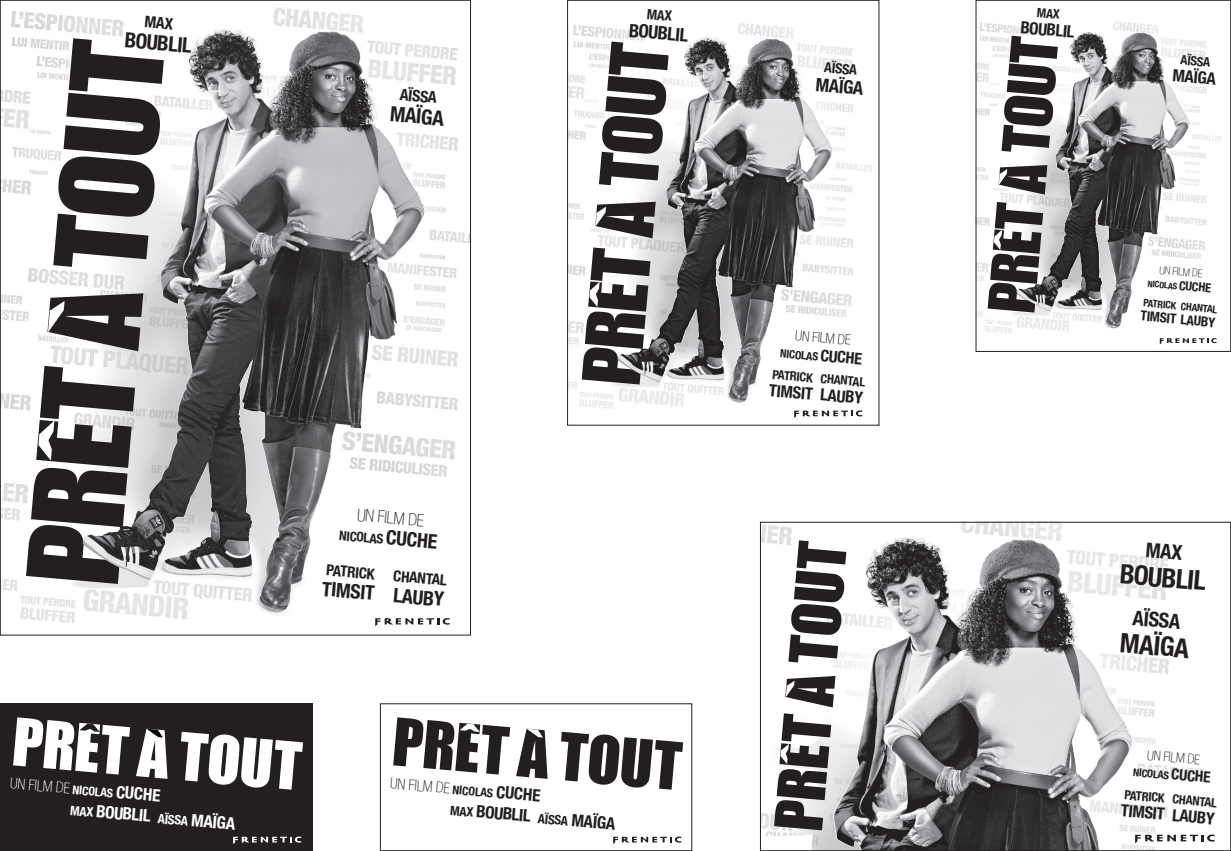
<style>
.page{position:relative;width:1231px;height:851px;background:#fff}
.page>*{position:absolute;margin:0;border:0;box-sizing:border-box;transform-origin:0 0}
.t1{font:60.8px "Impact";color:#231f20}
.t2{font:60.8px "Impact";color:#fff}
.t3{font:700 condensed 27px "Helvetica Neue";color:#231f20}
.t4{font:700 condensed 21px "Helvetica Neue";color:#231f20}
.t5{font:700 condensed 20.6px "Helvetica Neue";color:#231f20}
.t6{font:700 condensed 20px "Helvetica Neue";color:#231f20}
.t7{font:700 condensed 18.6px "Helvetica Neue";color:#231f20}
.t8{font:100 condensed 17.2px "Helvetica Neue";color:#231f20}
.t9{font:700 condensed 17px "Helvetica Neue";color:#fff}
.t10{font:700 condensed 17px "Helvetica Neue";color:#231f20}
.t11{font:700 condensed 16.8px "Helvetica Neue";color:#231f20}
.t12{font:700 condensed 16.6px "Helvetica Neue";color:#231f20}
.t13{font:700 condensed 16px "Helvetica Neue";color:#231f20}
.t14{font:700 condensed 15.2px "Helvetica Neue";color:#231f20}
.t15{font:100 condensed 15px "Helvetica Neue";color:#fff}
.t16{font:100 condensed 15px "Helvetica Neue";color:#231f20}
.t17{font:100 condensed 14.2px "Helvetica Neue";color:#231f20}
.t18{font:700 condensed 14.2px "Helvetica Neue";color:#231f20}
.t19{font:700 condensed 13.6px "Helvetica Neue";color:#231f20}
.t20{font:700 condensed 13.4px "Helvetica Neue";color:#231f20}
.t21{font:100 condensed 13.4px "Helvetica Neue";color:#231f20}
.t22{font:700 condensed 13px "Helvetica Neue";color:#fff}
.t23{font:700 condensed 13px "Helvetica Neue";color:#231f20}
.t24{font:700 condensed 12.8px "Helvetica Neue";color:#231f20}
.t25{font:700 condensed 12.6px "Helvetica Neue";color:#231f20}
.t26{font:700 condensed 11.4px "Helvetica Neue";color:#231f20}
.t27{font:100 condensed 11px "Helvetica Neue";color:#231f20}
.t28{font:700 condensed 10.8px "Helvetica Neue";color:#231f20}
.t29{font:700 condensed 10.4px "Helvetica Neue";color:#231f20}
.t30{font:700 condensed 8.8px "Helvetica Neue";color:#231f20}
.s1{font-size:20px}
.s2{font-weight:700;font-size:12px}
.s3{font-weight:700;font-size:17px}
.s4{font-size:13px}
.s5{font-size:17px}
.s6{font-size:16.2px}
.s7{font-size:12.6px}
.s8{font-size:15.4px}
</style>
<div class="page">
<div style="left:0;top:703px;width:312px;height:147px;background:#231f20"></div>
<img style="left:762px;top:524px;width:453px;height:318px">
<img style="left:773px;top:537px;width:420px;height:311px">
<img style="left:975px;top:23px;width:37px;height:329px">
<img style="left:1012px;top:21px;width:218px;height:331px">
<img style="left:2px;top:11px;width:16px;height:580px">
<img style="left:173px;top:8px;width:296px;height:617px">
<img style="left:18px;top:11px;width:155px;height:612px">
<svg style="left:233px;top:836px;width:68px;height:7px"></svg>
<svg style="left:613px;top:836px;width:68px;height:7px"></svg>
<img style="left:569px;top:25px;width:303px;height:392px">
<img style="left:609px;top:23px;width:239px;height:394px">
<img style="left:576px;top:27px;width:98px;height:387px">
<svg style="left:794px;top:410px;width:68px;height:8px"></svg>
<svg style="left:375px;top:618px;width:74px;height:8px"></svg>
<img style="left:983px;top:21px;width:79px;height:315px">
<svg style="left:1159px;top:338px;width:57px;height:6px"></svg>
<svg style="left:1134px;top:834px;width:80px;height:9px"></svg>
<svg style="left:780px;top:743px;width:8px;height:20px"></svg>
<svg style="left:785px;top:680px;width:9px;height:17px"></svg>
<svg style="left:147px;top:729px;width:16px;height:8px"></svg>
<div style="left:760px;top:522px;width:470px;height:328px;border:1px solid #231f20"></div>
<div style="left:567px;top:0;width:312px;height:425px;border:1px solid #231f20"></div>
<svg style="left:145px;top:16px;width:28px;height:13px"></svg>
<svg style="left:1145px;top:542px;width:37px;height:18px"></svg>
<h3 class="t4" style="left:126px;top:27px;width:69px;rotate:5deg">Boub lil</h3>
<p class="t13" style="left:400px;top:84px;width:39px;rotate:5deg">Aïssa</p>
<h3 class="t4" style="left:391px;top:101px;width:56px;rotate:5deg">Maïga</h3>
<h3 class="t7" style="left:630px;top:19px;width:61px;rotate:5deg">Boub lil</h3>
<p class="t18" style="left:825px;top:59px;width:34px;rotate:5deg">Aïssa</p>
<h3 class="t7" style="left:816px;top:73px;width:49px;rotate:5deg">Maïga</h3>
<h3 class="t8" style="left:358px;top:505px;width:68px;rotate:5deg">Un film de</h3>
<p class="t20" style="left:340px;top:527px;width:100px;rotate:5deg">Nicolas <span class="s1">Cuc he</span></p>
<p class="t14" style="left:327px;top:560px;width:50px;rotate:5deg">Patrick</p>
<h3 class="t6" style="left:323px;top:576px;width:40px;rotate:5deg">TI MSIT</h3>
<p class="t14" style="left:394px;top:566px;width:55px;rotate:5deg">Chantal</p>
<h3 class="t6" style="left:394px;top:582px;width:52px;rotate:5deg">LA UBY</h3>
<h1 class="t2" style="left:17px;top:694px;width:291px;rotate:5deg">PRET A TOUT</h1>
<h1 class="t1" style="left:397px;top:694px;width:291px;rotate:5deg">PRET A TOUT</h1>
<p class="t15" style="left:11px;top:774px;width:152px;rotate:5deg">Un film de <span class="s2">Nicolas</span> <span class="s3">Cuc he</span></p>
<p class="t16" style="left:391px;top:774px;width:152px;rotate:5deg">Un film de <span class="s2">Nicolas</span> <span class="s3">Cuc he</span></p>
<h3 class="t9" style="left:71px;top:798px;width:82px;rotate:5deg"><span class="s4">Max</span> Boub lil</h3>
<h3 class="t10" style="left:451px;top:798px;width:82px;rotate:5deg"><span class="s4">Max</span> Boub lil</h3>
<p class="t22" style="left:159px;top:810px;width:79px;rotate:5deg">Aïssa <span class="s5">Maïga</span></p>
<p class="t23" style="left:538px;top:810px;width:79px;rotate:5deg">Aïssa <span class="s5">Maïga</span></p>
<p class="t17" style="left:796px;top:327px;width:57px;rotate:5deg">Un film de</p>
<p class="t26" style="left:780px;top:346px;width:83px;rotate:5deg">Nicolas <span class="s6">Cuc he</span></p>
<p class="t25" style="left:773px;top:366px;width:42px;rotate:5deg">Patrick</p>
<h3 class="t11" style="left:769px;top:380px;width:34px;rotate:5deg">TI MSIT</h3>
<p class="t25" style="left:821px;top:370px;width:46px;rotate:5deg">Chantal</p>
<h3 class="t11" style="left:821px;top:384px;width:44px;rotate:5deg">LA UBY</h3>
<h1 class="t1" style="left:751px;top:826px;width:291px;rotate:-85deg">PRET A TOUT</h1>
<h3 class="t11" style="left:1021px;top:17px;width:56px;rotate:5deg">Boub lil</h3>
<p class="t24" style="left:1180px;top:52px;width:31px;rotate:5deg">Aïssa</p>
<h3 class="t11" style="left:1173px;top:65px;width:45px;rotate:5deg">Maïga</h3>
<p class="t27" style="left:1159px;top:263px;width:45px;rotate:5deg">Un film de</p>
<p class="t30" style="left:1148px;top:278px;width:65px;rotate:5deg">Nicolas <span class="s7">Cuc he</span></p>
<p class="t19" style="left:1141px;top:307px;width:28px;rotate:5deg">TI MSIT</p>
<p class="t29" style="left:1143px;top:296px;width:76px;rotate:5deg">Patrick Chantal</p>
<p class="t19" style="left:1181px;top:311px;width:36px;rotate:5deg">LA UBY</p>
<h2 class="t3" style="left:1121px;top:557px;width:88px;rotate:5deg">Boub lil</h2>
<h3 class="t5" style="left:1133px;top:605px;width:49px;rotate:5deg">Aïssa</h3>
<h2 class="t3" style="left:1121px;top:626px;width:71px;rotate:5deg">Maïga</h2>
<p class="t21" style="left:1147px;top:747px;width:54px;rotate:5deg">Un film de</p>
<p class="t28" style="left:1133px;top:765px;width:79px;rotate:5deg">Nicolas <span class="s8">Cuc he</span></p>
<p class="t25" style="left:1124px;top:786px;width:42px;rotate:5deg">Patrick</p>
<h3 class="t12" style="left:1121px;top:800px;width:34px;rotate:5deg">TI MSIT</h3>
<p class="t25" style="left:1172px;top:791px;width:46px;rotate:5deg">Chantal</p>
<h3 class="t12" style="left:1172px;top:804px;width:44px;rotate:5deg">LA UBY</h3>
</div>
